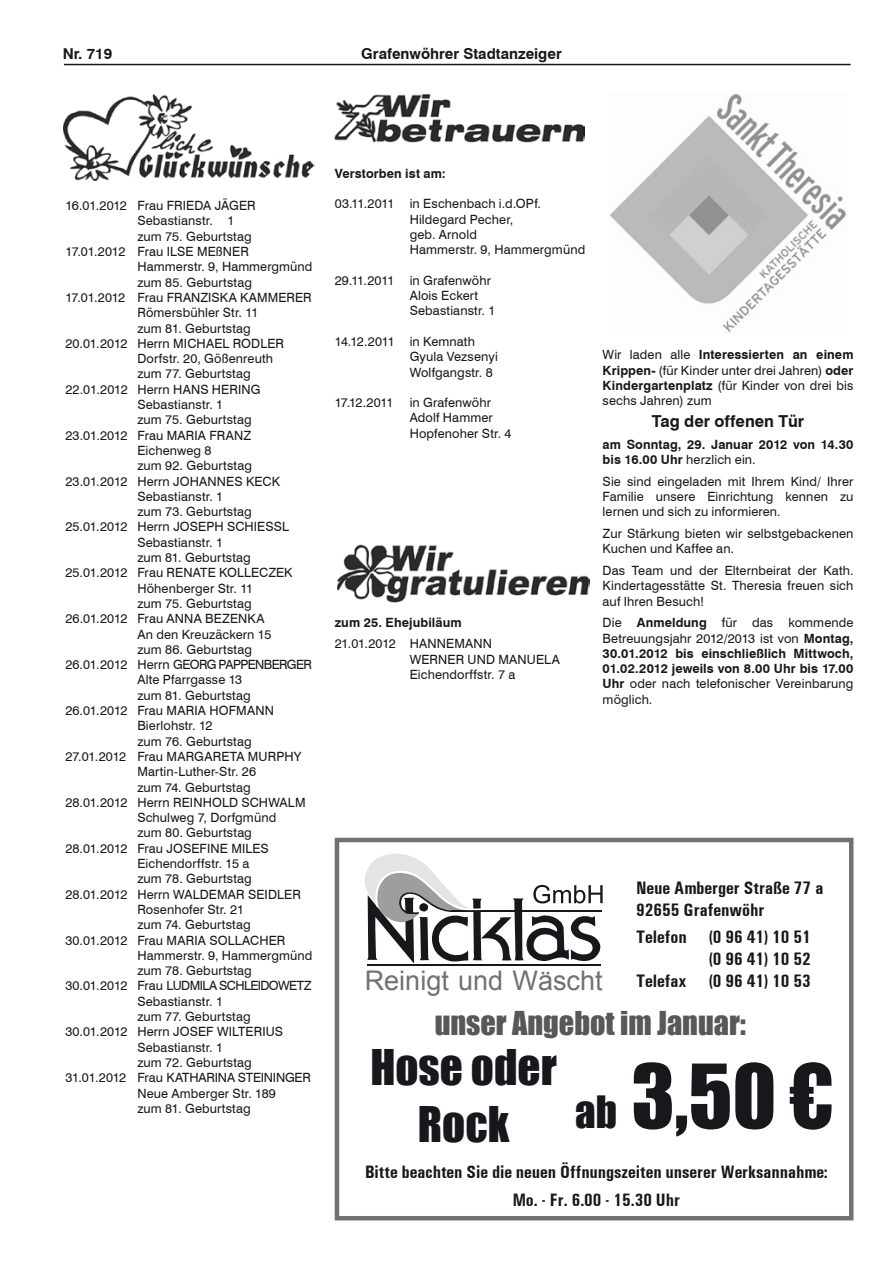
<style>
.page{position:relative;width:893px;height:1263px;background:#fff}
.page>*{position:absolute;margin:0;border:0;box-sizing:border-box;transform-origin:0 0}
.t1{font:81.9px "Impact";color:#1a171c}
.t2{font:45.15px/57px "Impact";color:#1a171c;text-align:center}
.t3{font:30.3px "Impact";color:#58585a}
.t4{font:27px "Arial";color:#707173}
.t5{font:700 condensed 18.15px/21.8px "Univers";color:#1a171c}
.t6{font:700 condensed 18px/27.9px "Univers";color:#1a171c;text-align:center}
.t7{font:700 16.5px "Swiss 721 BT";letter-spacing:-.005em;color:#1a171c}
.t8{font:700 15px "Swiss 721 BT";color:#1a171c}
.t9{font:12.75px/15.3px "Swiss 721 BT";letter-spacing:.01em;color:#1a171c}
.t10{font:700 12.75px/15.3px "Swiss 721 BT";letter-spacing:.005em;color:#1a171c}
.t11{font:12.75px "Swiss 721 BT";letter-spacing:-.015em;color:#1a171c}
.t12{font:12.75px/15.3px "Swiss 721 BT";letter-spacing:-.01em;color:#1a171c;text-align:right}
.s1{font-weight:700}
.s2{font-weight:400}
.s3{font-size:40.95px}
</style>
<div class="page">
<hr style="left:64px;top:64px;width:787px;height:1px;background:#1a171c">
<img style="left:64px;top:94px;width:250px;height:86px">
<img style="left:334px;top:94px;width:250px;height:49px">
<img style="left:337px;top:544px;width:252px;height:58px">
<img style="left:609px;top:94px;width:237px;height:239px">
<hr style="left:367px;top:965px;width:234px;height:1px;background:#1a171c">
<svg style="left:365px;top:853px;width:238px;height:110px"></svg>
<div style="left:335px;top:838px;width:518px;height:382px;border:4px solid #707173"></div>
<p class="t8" style="left:63px;top:45px;width:51px">Nr. 719</p>
<p class="t8" style="left:361px;top:45px;width:202px">Grafenwöhrer Stadtanzeiger</p>
<p class="t11" style="left:65px;top:198px;width:117px">16.01.2012 Frau Frieda</p>
<p class="t9" style="left:215px;top:198px;width:16px">Jäger</p>
<p class="t9" style="left:137px;top:213px;width:99px">Sebastianstr. 1</p>
<p class="t9" style="left:137px;top:228px;width:116px">zum 75. Geburtstag</p>
<p class="t11" style="left:65px;top:244px;width:113px">17.01.2012 Frau Ilse</p>
<p class="t9" style="left:197px;top:244px;width:36px">Meßner</p>
<p class="t9" style="left:137px;top:259px;width:176px">Hammerstr. 9, Hammergmünd</p>
<p class="t9" style="left:137px;top:274px;width:116px">zum 85. Geburtstag</p>
<p class="t11" style="left:65px;top:290px;width:118px">17.01.2012 Frau Franziska</p>
<p class="t9" style="left:240px;top:290px;width:19px">Kammerer</p>
<p class="t9" style="left:137px;top:305px;width:122px">Römersbühler Str. 11</p>
<p class="t9" style="left:137px;top:320px;width:115px">zum 81. Geburtstag</p>
<p class="t9" style="left:65px;top:335px;width:127px">20.01.2012 Herrn Michael</p>
<p class="t9" style="left:233px;top:335px;width:18px">Rodler</p>
<p class="t9" style="left:137px;top:351px;width:137px">Dorfstr. 20, Gößenreuth</p>
<p class="t9" style="left:137px;top:366px;width:115px">zum 77. Geburtstag</p>
<p class="t9" style="left:65px;top:381px;width:127px">22.01.2012 Herrn Hans</p>
<p class="t9" style="left:212px;top:381px;width:18px">Hering</p>
<p class="t9" style="left:137px;top:397px;width:87px">Sebastianstr. 1</p>
<p class="t9" style="left:137px;top:412px;width:116px">zum 75. Geburtstag</p>
<p class="t9" style="left:65px;top:427px;width:121px">23.01.2012 Frau Maria</p>
<p class="t9" style="left:209px;top:427px;width:17px">Franz</p>
<p class="t9" style="left:137px;top:443px;width:76px">Eichenweg 8</p>
<p class="t9" style="left:137px;top:458px;width:116px">zum 92. Geburtstag</p>
<p class="t9" style="left:65px;top:473px;width:125px">23.01.2012 Herrn Johannes</p>
<p class="t9" style="left:246px;top:473px;width:18px">Keck</p>
<p class="t9" style="left:137px;top:488px;width:87px">Sebastianstr. 1</p>
<p class="t9" style="left:137px;top:504px;width:116px">zum 73. Geburtstag</p>
<p class="t9" style="left:65px;top:519px;width:124px">25.01.2012 Herrn Joseph</p>
<p class="t9" style="left:227px;top:519px;width:17px">Schie</p>
<p class="t9" style="left:265px;top:519px;width:21px">SSl</p>
<p class="t9" style="left:137px;top:534px;width:87px">Sebastianstr. 1</p>
<p class="t9" style="left:137px;top:550px;width:115px">zum 81. Geburtstag</p>
<p class="t9" style="left:65px;top:565px;width:119px">25.01.2012 Frau Renate</p>
<p class="t9" style="left:219px;top:565px;width:18px">Kolleczek</p>
<p class="t9" style="left:137px;top:580px;width:117px">Höhenberger Str. 11</p>
<p class="t9" style="left:137px;top:596px;width:116px">zum 75. Geburtstag</p>
<p class="t9" style="left:65px;top:611px;width:120px">26.01.2012 Frau Anna</p>
<p class="t9" style="left:205px;top:611px;width:18px">Bezenka</p>
<p class="t9" style="left:137px;top:626px;width:135px">An den Kreuzäckern 15</p>
<p class="t9" style="left:137px;top:641px;width:116px">zum 86. Geburtstag</p>
<p class="t9" style="left:65px;top:657px;width:127px">26.01.2012 Herrn Georg</p>
<p class="t9" style="left:219px;top:657px;width:16px">Pappenberger</p>
<p class="t9" style="left:137px;top:672px;width:106px">Alte Pfarrgasse 13</p>
<p class="t9" style="left:137px;top:687px;width:115px">zum 81. Geburtstag</p>
<p class="t9" style="left:65px;top:703px;width:121px">26.01.2012 Frau Maria</p>
<p class="t9" style="left:209px;top:703px;width:20px">Hofmann</p>
<p class="t9" style="left:137px;top:718px;width:77px">Bierlohstr. 12</p>
<p class="t9" style="left:137px;top:733px;width:116px">zum 76. Geburtstag</p>
<p class="t9" style="left:65px;top:749px;width:122px">27.01.2012 Frau Margareta</p>
<p class="t9" style="left:248px;top:749px;width:20px">Murph</p>
<p class="t9" style="left:294px;top:749px;width:9px">y</p>
<p class="t9" style="left:137px;top:764px;width:120px">Martin-Luther-Str. 26</p>
<p class="t9" style="left:137px;top:779px;width:115px">zum 74. Geburtstag</p>
<p class="t9" style="left:65px;top:794px;width:126px">28.01.2012 Herrn Reinhold</p>
<p class="t9" style="left:241px;top:794px;width:18px">Schwalm</p>
<p class="t9" style="left:137px;top:810px;width:140px">Schulweg 7, Dorfgmünd</p>
<p class="t9" style="left:137px;top:825px;width:116px">zum 80. Geburtstag</p>
<p class="t9" style="left:65px;top:840px;width:117px">28.01.2012 Frau Josefine</p>
<p class="t9" style="left:231px;top:840px;width:18px">Miles</p>
<p class="t9" style="left:137px;top:856px;width:114px">Eichendorffstr. 15 a</p>
<p class="t9" style="left:137px;top:871px;width:116px">zum 78. Geburtstag</p>
<p class="t9" style="left:65px;top:886px;width:129px">28.01.2012 Herrn Waldemar</p>
<p class="t9" style="left:248px;top:886px;width:17px">Seidler</p>
<p class="t9" style="left:137px;top:902px;width:108px">Rosenhofer Str. 21</p>
<p class="t9" style="left:137px;top:917px;width:115px">zum 74. Geburtstag</p>
<p class="t9" style="left:65px;top:932px;width:121px">30.01.2012 Frau Maria</p>
<p class="t9" style="left:209px;top:932px;width:18px">Sollacher</p>
<p class="t9" style="left:137px;top:947px;width:176px">Hammerstr. 9, Hammergmünd</p>
<p class="t9" style="left:137px;top:963px;width:116px">zum 78. Geburtstag</p>
<p class="t11" style="left:65px;top:978px;width:116px">30.01.2012 Frau Ludmila</p>
<p class="t9" style="left:219px;top:978px;width:17px">Schleidowetz</p>
<p class="t9" style="left:137px;top:993px;width:87px">Sebastianstr. 1</p>
<p class="t9" style="left:137px;top:1009px;width:115px">zum 77. Geburtstag</p>
<p class="t9" style="left:65px;top:1024px;width:124px">30.01.2012 Herrn Josef</p>
<p class="t9" style="left:217px;top:1024px;width:20px">Wilterius</p>
<p class="t9" style="left:137px;top:1039px;width:87px">Sebastianstr. 1</p>
<p class="t9" style="left:137px;top:1055px;width:116px">zum 72. Geburtstag</p>
<p class="t11" style="left:65px;top:1070px;width:119px">31.01.2012 Frau Katharina</p>
<p class="t9" style="left:137px;top:1070px;width:140px;text-indent:101px">Steininger<br>Neue Amberger Str. 189 zum 81. Geburtstag</p>
<p class="t10" style="left:335px;top:165px;width:113px">Verstorben ist am:</p>
<p class="t9" style="left:410px;top:196px;width:177px;text-indent:-75px">03.11.2011 in Eschenbach i.d.OPf.<br>Hildegard Pecher,<br>geb. Arnold<br>Hammerstr. 9, Hammergmünd</p>
<p class="t9" style="left:410px;top:272px;width:87px;text-indent:-75px">29.11.2011 in Grafenwöhr<br>Alois Eckert<br>Sebastianstr. 1</p>
<p class="t9" style="left:410px;top:334px;width:90px;text-indent:-75px">14.12.2011 in Kemnath<br>Gyula Vezsenyi<br>Wolfgangstr. 8</p>
<p class="t9" style="left:335px;top:395px;width:60px">17.12.2011</p>
<p class="t9" style="left:410px;top:395px;width:103px">in Grafenwöhr<br>Adolf Hammer<br>Hopfenoher Str. 4</p>
<p class="t10" style="left:335px;top:614px;width:128px">zum 25. Ehejubiläum</p>
<p class="t12" style="left:335px;top:636px;width:96px">21.01.2012 Hannemann<br>Werner</p>
<p class="t9" style="left:410px;top:651px;width:109px;text-align:right">Manuela<br>Eichendorffstr. 7 a</p>
<p class="t9" style="left:468px;top:651px;width:10px">und</p>
<p class="t9" style="left:603px;top:347px;width:252px;text-align:justify">Wir laden alle <span class="s1">Interessierten an einem Krippen-</span> (für Kinder unter drei Jahren) <span class="s1">oder Kindergartenplatz</span> (für Kinder von drei bis sechs Jahren) zum</p>
<p class="t7" style="left:652px;top:411px;width:154px">Tag der offenen Tür</p>
<p class="t10" style="left:603px;top:436px;width:252px">am Sonntag, 29. Januar 2012 von 14.30 bis 16.00 Uhr <span class="s2">herzlich ein.</span></p>
<p class="t9" style="left:603px;top:473px;width:252px;text-align:justify">Sie sind eingeladen mit Ihrem Kind/ Ihrer Familie unsere Einrichtung kennen zu lernen und sich zu informieren.</p>
<p class="t9" style="left:603px;top:526px;width:252px">Zur Stärkung bieten wir selbstgebackenen<br>Kuchen und Kaffee an.</p>
<p class="t9" style="left:603px;top:563px;width:252px;text-align:justify">Das Team und der Elternbeirat der Kath.<br>Kindertagesstätte St. Theresia freuen sich auf Ihren Besuch!</p>
<p class="t10" style="left:603px;top:615px;width:252px;text-align:justify"><span class="s2">Die</span> Anmeldung <span class="s2">für das kommende Betreuungsjahr 2012/2013 ist von</span> Montag, 30.01.2012 bis einschließlich Mittwoch, 01.02.2012 jeweils von 8.00 Uhr bis 17.00<br>Uhr <span class="s2">oder nach telefonischer Vereinbarung möglich.</span></p>
<h3 class="t4" style="left:365px;top:963px;width:239px">Reinigt und Wäscht</h3>
<h3 class="t5" style="left:636px;top:877px;width:189px">Neue Amberger Straße 77 a<br>92655 Grafenwöhr</h3>
<h3 class="t5" style="left:636px;top:926px;width:176px;text-align:right">Telefon (0 96 41) 10 51 (0 96 41) 10 52<br>Telefax (0 96 41) 10 53</h3>
<h3 class="t3" style="left:435px;top:999px;width:313px">unser Angebot im Januar:</h3>
<h2 class="t2" style="left:370px;top:1038px;width:188px">Hose oder<br>Rock</h2>
<h1 class="t1" style="left:575px;top:1032px;width:261px"><span class="s3">ab</span> 3,50 €</h1>
<h3 class="t6" style="left:365px;top:1158px;width:464px">Bitte beachten Sie die neuen Öffnungszeiten unserer Werksannahme:<br>Mo. - Fr. 6.00 - 15.30 Uhr</h3>
</div>
